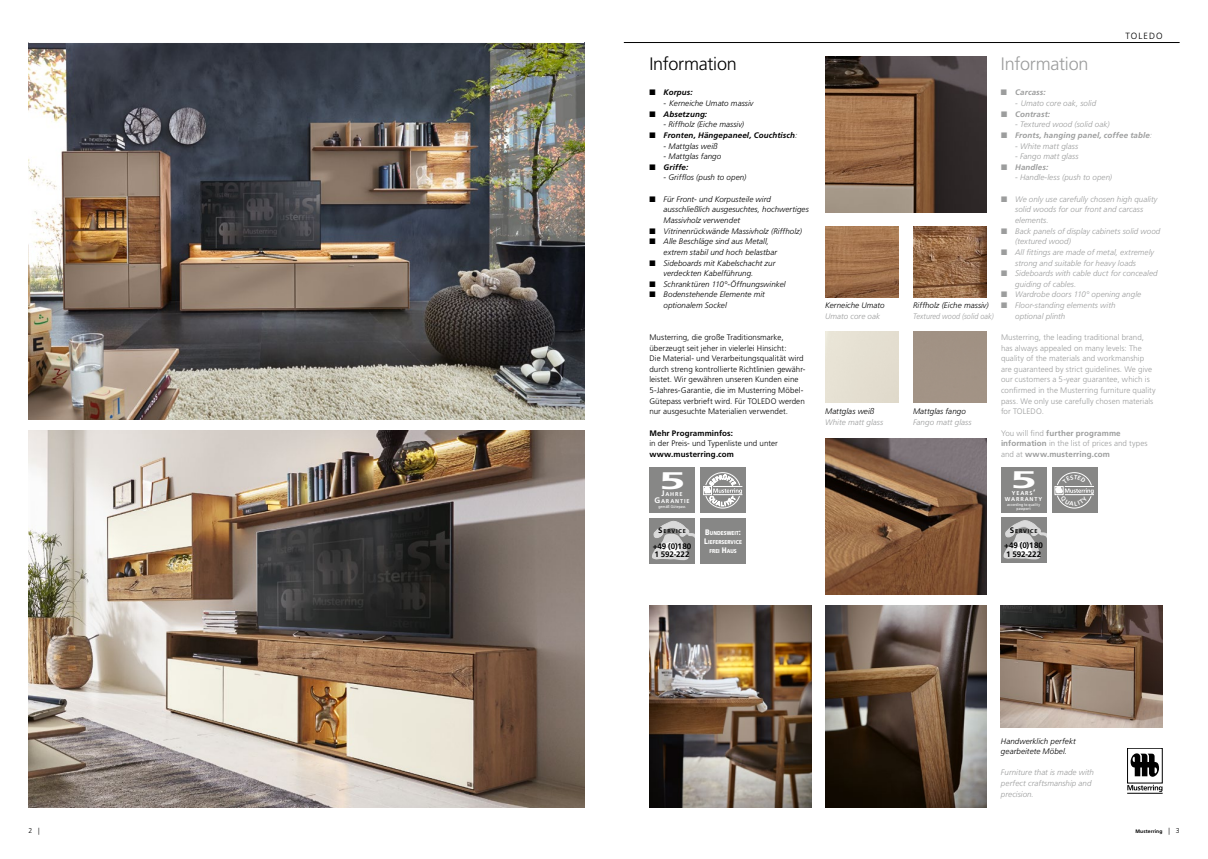
<style>
.page{position:relative;width:1208px;height:859px;background:#fff}
.page>*{position:absolute;margin:0;border:0;box-sizing:border-box;transform-origin:0 0}
.t1{font:700 24px "Frutiger LT Std";color:#fff;scale:2 1}
.t2{font:300 18px "Frutiger LT Std";letter-spacing:-.01em;color:#000}
.t3{font:300 18px "Frutiger LT Std";letter-spacing:-.01em;color:#9c9d9d}
.t4{font:300 9px "Frutiger LT Std";letter-spacing:.12em;color:#000}
.t5{font:italic 300 8px/10.6px "Frutiger LT Std";letter-spacing:.005em;color:#9c9d9d}
.t6{font:italic 300 8px/10.6px "Frutiger LT Std";letter-spacing:.005em;color:#000}
.t7{font:300 8px/10.6px "Frutiger LT Std";letter-spacing:.005em;color:#000}
.t8{font:300 8px/10.6px "Frutiger LT Std";letter-spacing:.005em;color:#9c9d9d}
.t9{font:700 8px/10.6px "Frutiger LT Std";letter-spacing:.015em;color:#9c9d9d}
.t10{font:700 8px/8.4px "Frutiger LT Std";letter-spacing:.01em;color:#000}
.t11{font:italic 700 8px "Frutiger LT Std";letter-spacing:.015em;color:#9c9d9d}
.t12{font:italic 700 8px "Frutiger LT Std";letter-spacing:.015em;color:#000}
.t13{font:italic 300 8px "Frutiger LT Std";letter-spacing:.005em;color:#9c9d9d;scale:.9 1}
.t14{font:300 7px "Frutiger LT Std";color:#000}
.t15{font:900 5.6px/8.8px "Frutiger LT Std";letter-spacing:.01em;color:#fff;text-align:center;scale:.85 1}
.t16{font:700 5.6px/7.2px "Frutiger LT Std";letter-spacing:.15em;color:#fff;text-align:center}
.t17{font:700 5.6px "Frutiger LT Std";letter-spacing:.145em;color:#000}
.t18{font:700 5px "Frutiger LT Std";letter-spacing:.025em;color:#000}
.t19{font:4px/4px "Frutiger LT Std";letter-spacing:.025em;color:#fff;text-align:center;scale:.85 1}
.s1{font-weight:300}
.s2{font-size:8px}
.s3{font-weight:300;font-size:7px}
</style>
<div class="page">
<img style="left:28px;top:431px;width:556px;height:377px">
<img style="left:825px;top:438px;width:161px;height:156px">
<img style="left:825px;top:606px;width:161px;height:202px">
<img style="left:649px;top:606px;width:162px;height:202px">
<img style="left:825px;top:56px;width:161px;height:156px">
<img style="left:825px;top:227px;width:74px;height:71px">
<img style="left:913px;top:227px;width:73px;height:71px">
<img style="left:28px;top:43px;width:556px;height:377px">
<img style="left:1001px;top:606px;width:161px;height:122px">
<div style="left:700px;top:467px;width:46px;height:46px;background:#878786"></div>
<svg style="left:703px;top:472px;width:39px;height:36px"></svg>
<div style="left:649px;top:467px;width:45px;height:46px;background:#878786"></div>
<div style="left:649px;top:518px;width:45px;height:46px;background:#878786"></div>
<svg style="left:652px;top:520px;width:42px;height:41px"></svg>
<div style="left:700px;top:518px;width:46px;height:46px;background:#878786"></div>
<div style="left:1001px;top:518px;width:45px;height:45px;background:#878786"></div>
<svg style="left:1003px;top:520px;width:43px;height:40px"></svg>
<div style="left:1052px;top:467px;width:45px;height:46px;background:#878786"></div>
<div style="left:1001px;top:467px;width:45px;height:46px;background:#878786"></div>
<hr style="left:624px;top:42px;width:555px;height:1px;background:#000">
<svg style="left:1127px;top:748px;width:35px;height:45px"></svg>
<svg style="left:1054px;top:472px;width:40px;height:36px"></svg>
<h2 class="t2" style="left:649px;top:54px;width:89px">Information</h2>
<p class="t12" style="left:649px;top:88px;width:45px">■ Korpus:</p>
<p class="t6" style="left:663px;top:98px;width:91px">- Kerneiche Umato massiv</p>
<p class="t12" style="left:649px;top:109px;width:59px">■ Absetzung:</p>
<p class="t6" style="left:663px;top:119px;width:82px">- Riffholz (Eiche massiv)</p>
<p class="t12" style="left:649px;top:130px;width:149px">■ Fronten, Hängepaneel, Couchtisch<span class="s1">:</span></p>
<p class="t6" style="left:663px;top:141px;width:56px">- Mattglas weiß</p>
<p class="t6" style="left:663px;top:151px;width:59px">- Mattglas fango</p>
<p class="t12" style="left:649px;top:162px;width:41px">■ Griffe:</p>
<p class="t6" style="left:663px;top:172px;width:84px">- Grifflos (push to open)</p>
<p class="t6" style="left:663px;top:194px;width:147px;text-indent:-14px">■ Für Front- und Korpusteile wird ausschließlich ausgesuchtes, hochwertiges<br>Massivholz verwendet</p>
<p class="t6" style="left:649px;top:226px;width:154px">■ Vitrinenrückwände Massivholz (Riffholz)</p>
<p class="t6" style="left:663px;top:236px;width:115px;text-indent:-14px">■ Alle Beschläge sind aus Metall, extrem stabil und hoch belastbar</p>
<p class="t6" style="left:663px;top:258px;width:113px;text-indent:-14px">■ Sideboards mit Kabelschacht zur verdeckten Kabelführung.</p>
<p class="t6" style="left:649px;top:279px;width:138px">■ Schranktüren 110°-Öffnungswinkel</p>
<p class="t6" style="left:663px;top:289px;width:103px;text-indent:-14px">■ Bodenstehende Elemente mit optionalem Sockel</p>
<p class="t7" style="left:649px;top:332px;width:158px">Musterring, die große Traditionsmarke, überzeugt seit jeher in vielerlei Hinsicht:<br>Die Material- und Verarbeitungsqualität wird durch streng kontrollierte Richtlinien gewähr&shy;leistet. Wir gewähren unseren Kunden eine 5-Jahres-Garantie, die im Musterring Möbel-Gütepass verbrieft wird. Für TOLEDO werden nur ausgesuchte Materialien verwendet.</p>
<p class="t10" style="left:649px;top:429px;width:85px">Mehr Programminfos:</p>
<p class="t7" style="left:649px;top:438px;width:130px">in der Preis- und Typenliste und unter</p>
<p class="t10" style="left:649px;top:450px;width:86px">www.musterring.com</p>
<h1 class="t1" style="left:658px;top:466px;width:15px">5</h1>
<p class="t16" style="left:654px;top:491px;width:37px"><span class="s2">J</span>AHRE<br><span class="s2">G</span>ARANTIE</p>
<p class="t19" style="left:658px;top:505px;width:33px">gemäß Gütepass</p>
<p class="t10" style="left:652px;top:542px;width:40px">+49 (0)180<br>1 592-222</p>
<p class="t17" style="left:658px;top:528px;width:29px"><span class="s2">S</span>ERVICE</p>
<p class="t15" style="left:704px;top:529px;width:46px"><span class="s2">B</span>UNDESWEIT<span class="s2">:<br>L</span>IEFERSERVICE<br>FREI <span class="s2">H</span>AUS</p>
<p class="t6" style="left:825px;top:300px;width:61px">Kerneiche Umato</p>
<p class="t5" style="left:825px;top:311px;width:57px">Umato core oak</p>
<p class="t6" style="left:825px;top:406px;width:51px">Mattglas weiß</p>
<p class="t5" style="left:825px;top:417px;width:60px">White matt glass</p>
<p class="t4" style="left:1125px;top:30px;width:39px">TOLEDO</p>
<h2 class="t3" style="left:1001px;top:54px;width:89px">Information</h2>
<p class="t11" style="left:1001px;top:88px;width:46px">■ Carcass:</p>
<p class="t5" style="left:1015px;top:98px;width:83px">- Umato core oak, solid</p>
<p class="t11" style="left:1001px;top:109px;width:51px">■ Contrast:</p>
<p class="t5" style="left:1015px;top:119px;width:96px">- Textured wood (solid oak)</p>
<p class="t11" style="left:1001px;top:130px;width:152px">■ Fronts, hanging panel, coffee table<span class="s1">:</span></p>
<p class="t5" style="left:1015px;top:141px;width:64px">- White matt glass</p>
<p class="t5" style="left:1015px;top:151px;width:65px">- Fango matt glass</p>
<p class="t11" style="left:1001px;top:162px;width:49px">■ Handles:</p>
<p class="t5" style="left:1015px;top:172px;width:98px">- Handle-less (push to open)</p>
<p class="t5" style="left:1015px;top:194px;width:144px;text-indent:-14px">■ We only use carefully chosen high quality solid woods for our front and carcass elements.</p>
<p class="t5" style="left:1015px;top:226px;width:147px;text-indent:-14px">■ Back panels of display cabinets solid wood (textured wood)</p>
<p class="t5" style="left:1001px;top:247px;width:155px;text-align:center">■ All fittings are made of metal, extremely strong and suitable for heavy loads</p>
<p class="t5" style="left:1015px;top:268px;width:144px;text-indent:-14px">■ Sideboards with cable duct for concealed guiding of cables.</p>
<p class="t5" style="left:1001px;top:289px;width:142px">■ Wardrobe doors 110° opening angle</p>
<p class="t5" style="left:1015px;top:300px;width:102px;text-indent:-14px">■ Floor-standing elements with optional plinth</p>
<p class="t8" style="left:1001px;top:332px;width:156px">Musterring, the leading traditional brand, has always appealed on many levels: The quality of the materials and workmanship are guaranteed by strict guidelines. We give our customers a 5-year guarantee, which is confirmed in the Musterring furniture quality pass. We only use carefully chosen materials for TOLEDO.</p>
<p class="t9" style="left:1001px;top:428px;width:148px"><span class="s1">You will find</span> further programme information <span class="s1">in the list of prices and types and at</span> www.musterring.com</p>
<p class="t6" style="left:913px;top:300px;width:77px">Riffholz (Eiche massiv)</p>
<p class="t13" style="left:913px;top:311px;width:91px">Textured wood (solid oak)</p>
<p class="t6" style="left:913px;top:406px;width:54px">Mattglas fango</p>
<p class="t5" style="left:913px;top:417px;width:60px">Fango matt glass</p>
<h1 class="t1" style="left:1010px;top:466px;width:15px">5</h1>
<p class="t16" style="left:1005px;top:490px;width:39px;line-height:6px">YEARS<span class="s2">‘<br></span>WARRANTY</p>
<p class="t19" style="left:1007px;top:503px;width:40px">according to quality passport</p>
<p class="t17" style="left:1009px;top:527px;width:29px"><span class="s2">S</span>ERVICE</p>
<p class="t10" style="left:1004px;top:541px;width:40px">+49 (0)180<br>1 592-222</p>
<p class="t6" style="left:1001px;top:735px;width:76px">Handwerklich perfekt gearbeitete Möbel.</p>
<p class="t5" style="left:1001px;top:767px;width:95px">Furniture that is made with perfect craftsmanship and precision.</p>
<p class="t14" style="left:28px;top:827px;width:13px">2 |</p>
<p class="t18" style="left:1135px;top:828px;width:46px">Musterring <span class="s3">| 3</span></p>
</div>
